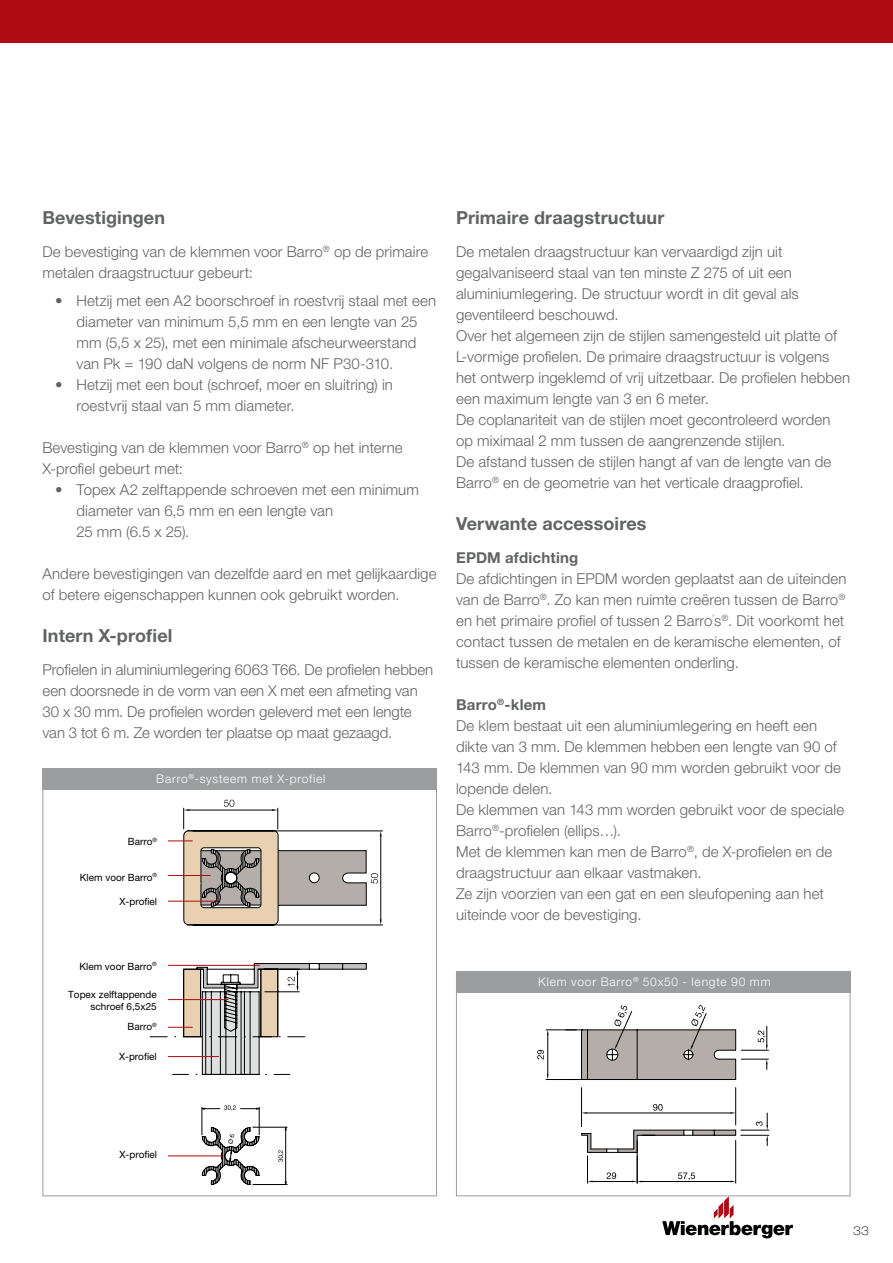
<style>
.page{position:relative;width:893px;height:1263px;background:#fff}
.page>*{position:absolute;margin:0;border:0;box-sizing:border-box;transform-origin:0 0}
.t1{font:700 18px "Helvetica Neue LT Pro";letter-spacing:.005em;color:#626364}
.t2{font:300 15px/21px "Helvetica Neue LT Pro";letter-spacing:.005em;color:#626364}
.t3{font:700 15px "Helvetica Neue LT Pro";letter-spacing:.015em;color:#626364}
.t4{font:300 12px "Helvetica Neue LT Pro";letter-spacing:.065em;color:#fff}
.t5{font:100 expanded 12px "Helvetica Neue LT Pro";color:#000}
.t6{font:10.05px/12px "Helvetica Neue LT Pro";color:#000;text-align:right}
.s1{font-weight:700}
</style>
<div class="page">
<svg style="left:662px;top:1196px;width:131px;height:42px"></svg>
<div style="left:0;top:0;width:893px;height:43px;background:#ae0c12"></div>
<hr style="left:193px;top:830px;width:190px;height:1px;background:#000">
<hr style="left:193px;top:925px;width:190px;height:1px;background:#000">
<svg style="left:149px;top:875px;width:218px;height:310px"></svg>
<svg style="left:168px;top:1027px;width:24px;height:1px"></svg>
<hr style="left:168px;top:1056px;width:51px;height:1px;background:#ae0c12">
<hr style="left:168px;top:965px;width:91px;height:1px;background:#ae0c12">
<hr style="left:168px;top:999px;width:60px;height:1px;background:#ae0c12">
<hr style="left:168px;top:1155px;width:55px;height:1px;background:#ae0c12">
<svg style="left:288px;top:969px;width:10px;height:23px"></svg>
<svg style="left:168px;top:800px;width:214px;height:125px"></svg>
<hr style="left:285px;top:1130px;width:1px;height:52px;background:#000">
<hr style="left:253px;top:1127px;width:34px;height:1px;background:#000">
<hr style="left:253px;top:1184px;width:34px;height:1px;background:#000">
<svg style="left:278px;top:1150px;width:6px;height:12px"></svg>
<svg style="left:202px;top:1105px;width:58px;height:79px"></svg>
<div style="left:43px;top:768px;width:394px;height:21px;background:#9b9d9f"></div>
<svg style="left:537px;top:1005px;width:232px;height:178px"></svg>
<div style="left:456px;top:972px;width:394px;height:21px;background:#9b9d9f"></div>
<p class="t1" style="left:43px;top:206px;width:124px">Bevestigingen</p>
<p class="t2" style="left:43px;top:241px;width:387px">De bevestiging van de klemmen voor Barro<sup>®</sup> op de primaire metalen draagstructuur gebeurt:</p>
<p class="t2" style="left:77px;top:290px;width:361px;text-indent:-21px">• Hetzij met een A2 boorschroef in roestvrij staal met een diameter van minimum 5,5 mm en een lengte van 25 mm (5,5 x 25), met een minimale afscheurweerstand van Pk = 190 daN volgens de norm NF P30-310.</p>
<p class="t2" style="left:77px;top:374px;width:318px;text-indent:-21px">• Hetzij met een bout (schroef, moer en sluitring) in roestvrij staal van 5 mm diameter.</p>
<p class="t2" style="left:43px;top:437px;width:362px">Bevestiging van de klemmen voor Barro<sup>®</sup> op het interne<br>X-profiel gebeurt met:</p>
<p class="t2" style="left:77px;top:479px;width:344px;text-indent:-21px">• Topex A2 zelftappende schroeven met een minimum diameter van 6,5 mm en een lengte van<br>25 mm (6.5 x 25).</p>
<p class="t2" style="left:43px;top:563px;width:396px">Andere bevestigingen van dezelfde aard en met gelijkaardige of betere eigenschappen kunnen ook gebruikt worden.</p>
<p class="t1" style="left:43px;top:625px;width:131px">Intern X-profiel</p>
<p class="t2" style="left:43px;top:659px;width:392px">Profielen in aluminiumlegering 6063 T66. De profielen hebben een doorsnede in de vorm van een X met een afmeting van 30 x 30 mm. De profielen worden geleverd met een lengte van 3 tot 6 m. Ze worden ter plaatse op maat gezaagd.</p>
<p class="t4" style="left:156px;top:771px;width:171px">Barro<sup>®</sup>-systeem met X-profiel</p>
<p class="t6" style="left:128px;top:835px;width:31px">Barro<sup>®</sup></p>
<p class="t6" style="left:80px;top:871px;width:79px">Klem voor Barro<sup>®</sup></p>
<p class="t6" style="left:119px;top:895px;width:39px">X-profiel</p>
<p class="t6" style="left:79px;top:960px;width:79px">Klem voor Barro<sup>®</sup></p>
<p class="t6" style="left:68px;top:988px;width:90px">Topex zelftappende schroef 6,5x25</p>
<p class="t6" style="left:128px;top:1020px;width:31px">Barro<sup>®</sup></p>
<p class="t6" style="left:119px;top:1050px;width:39px">X-profiel</p>
<p class="t1" style="left:456px;top:206px;width:210px">Primaire draagstructuur</p>
<p class="t2" style="left:456px;top:241px;width:396px">De metalen draagstructuur kan vervaardigd zijn uit gegalvaniseerd staal van ten minste Z 275 of uit een aluminiumlegering. De structuur wordt in dit geval als geventileerd beschouwd.<br>Over het algemeen zijn de stijlen samengesteld uit platte of L-vormige profielen. De primaire draagstructuur is volgens het ontwerp ingeklemd of vrij uitzetbaar. De profielen hebben een maximum lengte van 3 en 6 meter.<br>De coplanariteit van de stijlen moet gecontroleerd worden op miximaal 2 mm tussen de aangrenzende stijlen.<br>De afstand tussen de stijlen hangt af van de lengte van de Barro<sup>®</sup> en de geometrie van het verticale draagprofiel.</p>
<p class="t1" style="left:456px;top:512px;width:192px">Verwante accessoires</p>
<p class="t3" style="left:456px;top:548px;width:124px">EPDM afdichting</p>
<p class="t2" style="left:456px;top:568px;width:392px">De afdichtingen in EPDM worden geplaatst aan de uiteinden van de Barro<sup>®</sup>. Zo kan men ruimte creëren tussen de Barro<sup>® </sup>en het primaire profiel of tussen 2 Barro<sup>’</sup>s<sup>®</sup>. Dit voorkomt het contact tussen de metalen en de keramische elementen, of tussen de keramische elementen onderling.</p>
<p class="t2" style="left:456px;top:694px;width:390px"><span class="s1">Barro</span><sup>®</sup><span class="s1">-klem<br></span>De klem bestaat uit een aluminiumlegering en heeft een dikte van 3 mm. De klemmen hebben een lengte van 90 of 143 mm. De klemmen van 90 mm worden gebruikt voor de lopende delen.<br>De klemmen van 143 mm worden gebruikt voor de speciale Barro<sup>®</sup>-profielen (ellips…).<br>Met de klemmen kan men de Barro<sup>®</sup>, de X-profielen en de draagstructuur aan elkaar vastmaken.<br>Ze zijn voorzien van een gat en een sleufopening aan het uiteinde voor de bevestiging.</p>
<p class="t4" style="left:538px;top:975px;width:234px">Klem voor Barro<sup>®</sup> 50x50 - lengte 90 mm</p>
<p class="t6" style="left:119px;top:1148px;width:39px">X-profiel</p>
<p class="t5" style="left:853px;top:1224px;width:17px">33</p>
</div>
